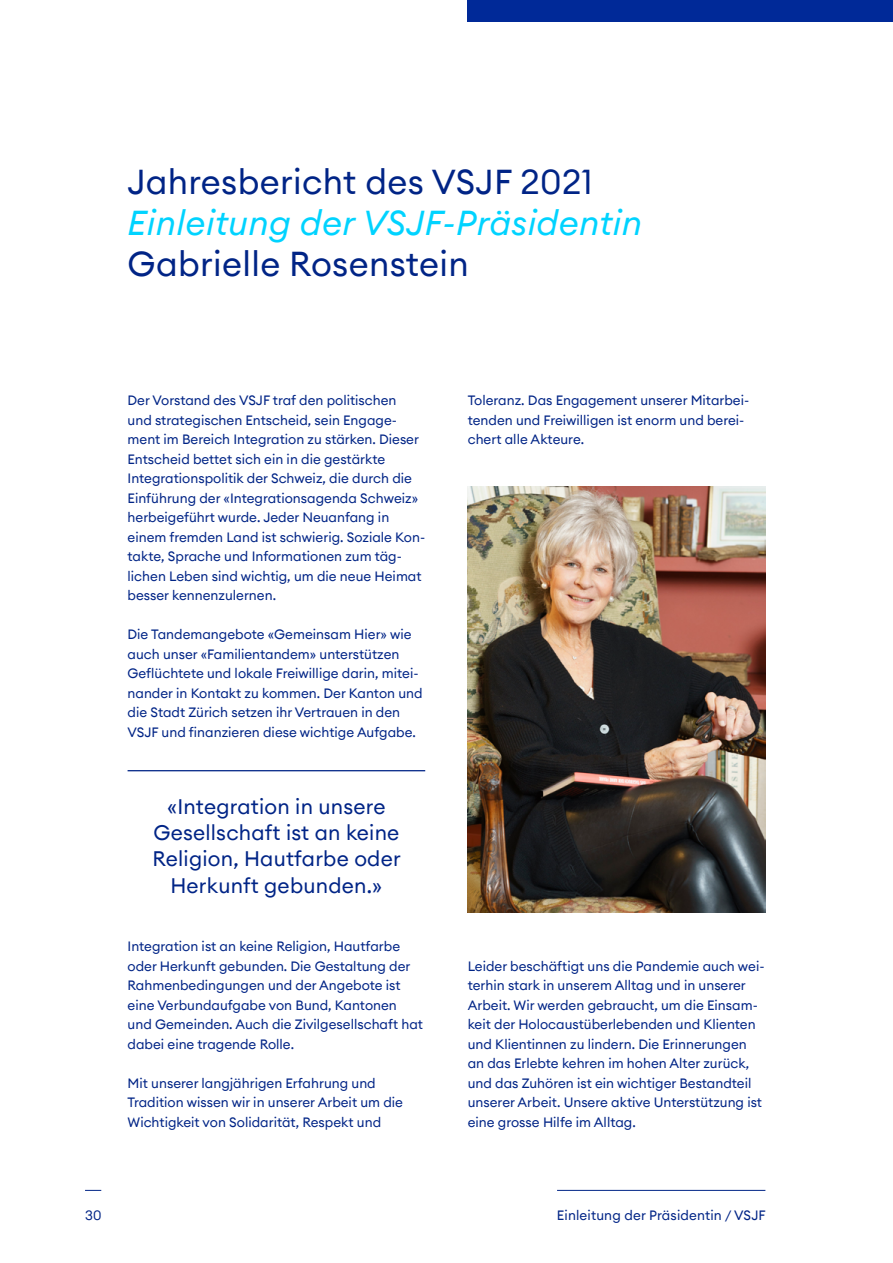
<style>
.page{position:relative;width:893px;height:1263px;background:#fff}
.page>*{position:absolute;margin:0;border:0;box-sizing:border-box;transform-origin:0 0}
.t1{font:34.5px "Euclid Circular A";letter-spacing:.01em;color:#002486}
.t2{font:italic 34.5px "Euclid Circular A";letter-spacing:.01em;color:#00d3ff}
.t3{font:21px/26.2px "Euclid Circular A";letter-spacing:.01em;color:#002486;text-align:center}
.t4{font:13.5px/19.5px "Euclid Circular A";color:#002486}
</style>
<div class="page">
<div style="left:468px;top:0;width:425px;height:21px;background:#002998"></div>
<hr style="left:128px;top:770px;width:297px;height:1px;background:#002486">
<hr style="left:557px;top:1190px;width:208px;height:1px;background:#002486">
<svg style="left:85px;top:1190px;width:16px;height:1px"></svg>
<img style="left:468px;top:487px;width:297px;height:425px">
<h1 class="t1" style="left:128px;top:159px;width:467px">Jahresbericht des VSJF 2021</h1>
<h1 class="t2" style="left:128px;top:200px;width:516px">Einleitung der VSJF-Präsidentin</h1>
<h1 class="t1" style="left:128px;top:242px;width:343px">Gabrielle Rosenstein</h1>
<p class="t4" style="left:128px;top:390px;width:299px">Der Vorstand des VSJF traf den politischen<br>und strategischen Entscheid, sein Engage&shy;ment im Bereich Integration zu stärken. Dieser Entscheid bettet sich ein in die gestärkte Integrationspolitik der Schweiz, die durch die Einführung der «Integrationsagenda Schweiz» herbeigeführt wurde. Jeder Neuanfang in einem fremden Land ist schwierig. Soziale Kon&shy;takte, Sprache und Informationen zum täg&shy;lichen Leben sind wichtig, um die neue Heimat besser kennenzulernen.</p>
<p class="t4" style="left:128px;top:624px;width:297px">Die Tandemangebote «Gemeinsam Hier» wie auch unser «Familientandem» unterstützen Geflüchtete und lokale Freiwillige darin, mitei&shy;nander in Kontakt zu kommen. Der Kanton und die Stadt Zürich setzen ihr Vertrauen in den VSJF und finanzieren diese wichtige Aufgabe.</p>
<h2 class="t3" style="left:153px;top:793px;width:250px">«Integration in unsere<br>Gesellschaft ist an keine<br>Religion, Hautfarbe oder<br>Herkunft gebunden.»</h2>
<p class="t4" style="left:128px;top:936px;width:297px">Integration ist an keine Religion, Hautfarbe oder Herkunft gebunden. Die Gestaltung der Rahmenbedingungen und der Angebote ist eine Verbundaufgabe von Bund, Kantonen und Gemeinden. Auch die Zivilgesellschaft hat dabei eine tragende Rolle.</p>
<p class="t4" style="left:128px;top:1073px;width:277px">Mit unserer langjährigen Erfahrung und<br>Tradition wissen wir in unserer Arbeit um die<br>Wichtigkeit von Solidarität, Respekt und</p>
<p class="t4" style="left:468px;top:390px;width:283px">Toleranz. Das Engagement unserer Mitarbei&shy;tenden und Freiwilligen ist enorm und berei&shy;chert alle Akteure.</p>
<p class="t4" style="left:468px;top:956px;width:298px">Leider beschäftigt uns die Pandemie auch wei&shy;terhin stark in unserem Alltag und in unserer Arbeit. Wir werden gebraucht, um die Einsam&shy;keit der Holocaustüberlebenden und Klienten und Klientinnen zu lindern. Die Erinnerungen an das Erlebte kehren im hohen Alter zurück, und das Zuhören ist ein wichtiger Bestandteil unserer Arbeit. Unsere aktive Unterstützung ist eine grosse Hilfe im Alltag.</p>
<p class="t4" style="left:85px;top:1206px;width:18px">30</p>
<p class="t4" style="left:557px;top:1206px;width:210px">Einleitung der Präsidentin / VSJF</p>
</div>
